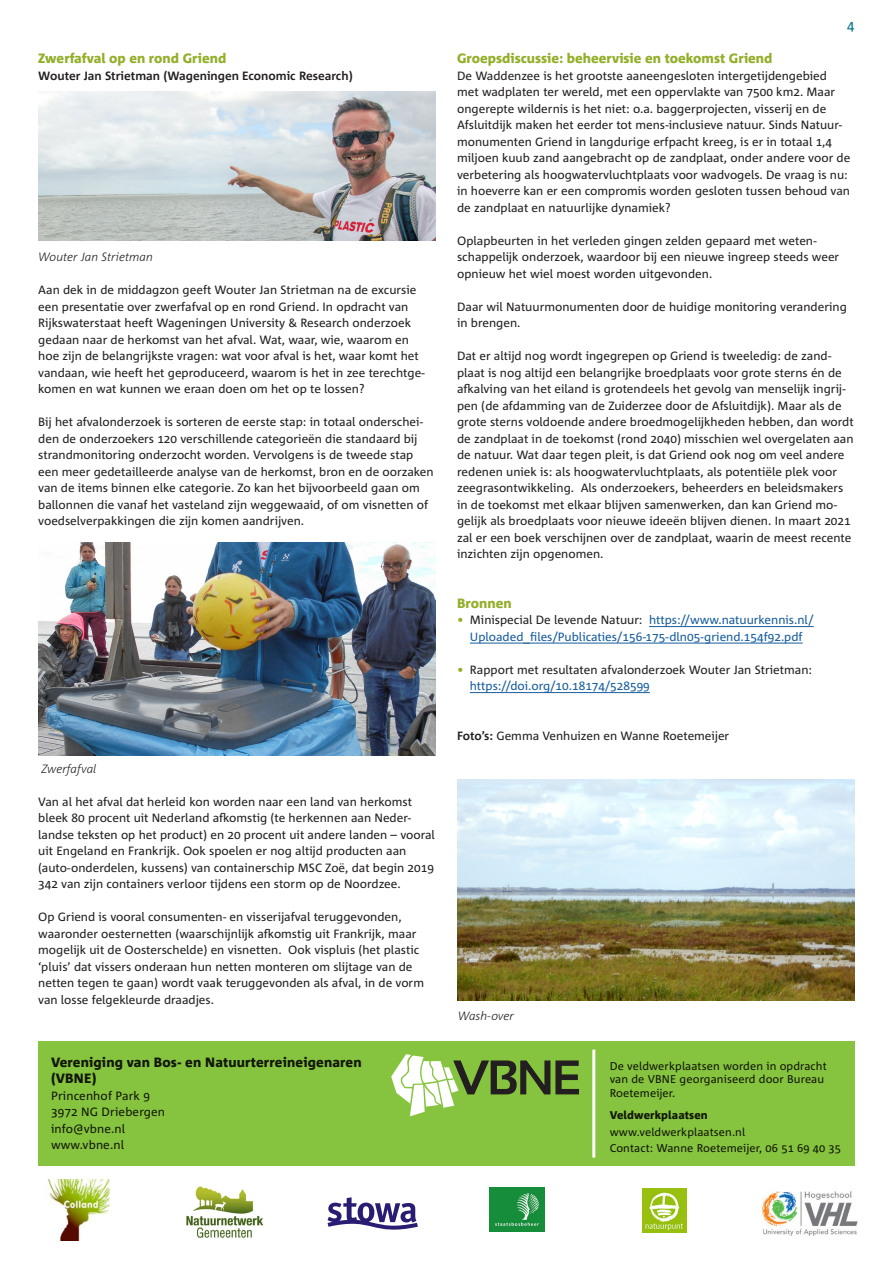
<style>
.page{position:relative;width:893px;height:1263px;background:#fff}
.page>*{position:absolute;margin:0;border:0;box-sizing:border-box;transform-origin:0 0}
.t1{font:800 13.5px/16.5px "Corpid C1";letter-spacing:.01em;color:#231f20}
._6__Body{font:800 13.5px "Corpid C1";color:#92af2a}
._3__kopje_groen{font:800 13.5px "Corpid C1";color:#92af2a}
.t2{font:13.5px "Corpid C1";color:#006d89}
._6__Body-2{font:12px/16.5px "Corpid C1";color:#231f20}
.t3{font:12px/16.5px "Corpid C1";color:#175d9e;text-align:center}
._4__Naam{font:700 12px "Corpid C1";color:#231f20}
._5__Beeld_bijschrift{font:italic 300 12px "Corpid C1";color:#231f20}
.t4{font:11.25px/13.5px "Corpid C1";letter-spacing:.01em;color:#231f20}
.t5{font:800 11.25px "Corpid C1";letter-spacing:.01em;color:#231f20}
.s1{color:#92af2a}
.s2{color:#231f20}
.s3{color:#175d9e}
.s4{font-weight:700}
</style>
<div class="page">
<div style="left:38px;top:1041px;width:817px;height:125px;background:#86c43f"></div>
<svg style="left:391px;top:1054px;width:188px;height:62px"></svg>
<hr style="left:592px;top:1049px;width:3px;height:108px;background:#fff">
<img style="left:47px;top:1179px;width:63px;height:61px">
<img style="left:490px;top:1188px;width:55px;height:44px">
<img style="left:761px;top:1191px;width:97px;height:45px">
<svg style="left:328px;top:1197px;width:90px;height:33px"></svg>
<img style="left:642px;top:1188px;width:45px;height:45px">
<img style="left:186px;top:1186px;width:78px;height:52px">
<hr style="left:649px;top:626px;width:165px;height:1px;background:#175d9e">
<hr style="left:470px;top:643px;width:333px;height:1px;background:#175d9e">
<hr style="left:470px;top:692px;width:180px;height:1px;background:#175d9e">
<img style="left:38px;top:92px;width:398px;height:148px">
<img style="left:38px;top:543px;width:398px;height:212px">
<img style="left:457px;top:780px;width:397px;height:221px">
<p class="_3__kopje_groen" style="left:38px;top:50px;width:190px">Zwerfafval op en rond Griend</p>
<p class="_4__Naam" style="left:38px;top:68px;width:316px">Wouter Jan Strietman (Wageningen Economic Research)</p>
<p class="_5__Beeld_bijschrift" style="left:38px;top:250px;width:116px">Wouter Jan Strietman</p>
<p class="_6__Body-2" style="left:38px;top:281px;width:388px">Aan dek in de middagzon geeft Wouter Jan Strietman na de excursie een presentatie over zwerfafval op en rond Griend. In opdracht van Rijkswaterstaat heeft Wageningen University &amp; Research onderzoek gedaan naar de herkomst van het afval. Wat, waar, wie, waarom en hoe zijn de belangrijkste vragen: wat voor afval is het, waar komt het vandaan, wie heeft het geproduceerd, waarom is het in zee terechtge&shy;komen en wat kunnen we eraan doen om het op te lossen?</p>
<p class="_6__Body-2" style="left:38px;top:413px;width:397px">Bij het afvalonderzoek is sorteren de eerste stap: in totaal onderschei&shy;den de onderzoekers 120 verschillende categorieën die standaard bij strandmonitoring onderzocht worden. Vervolgens is de tweede stap een meer gedetailleerde analyse van de herkomst, bron en de oorzaken van de items binnen elke categorie. Zo kan het bijvoorbeeld gaan om ballonnen die vanaf het vasteland zijn weggewaaid, of om visnetten of voedselverpakkingen die zijn komen aandrijven.</p>
<p class="_5__Beeld_bijschrift" style="left:41px;top:761px;width:56px">Zwerfafval</p>
<p class="_6__Body-2" style="left:38px;top:793px;width:398px">Van al het afval dat herleid kon worden naar een land van herkomst bleek 80 procent uit Nederland afkomstig (te herkennen aan Neder&shy;landse teksten op het product) en 20 procent uit andere landen – vooral uit Engeland en Frankrijk. Ook spoelen er nog altijd producten aan (auto-onderdelen, kussens) van containerschip MSC Zoë, dat begin 2019<br>342 van zijn containers verloor tijdens een storm op de Noordzee.</p>
<p class="_6__Body-2" style="left:38px;top:908px;width:387px">Op Griend is vooral consumenten- en visserijafval teruggevonden, waaronder oesternetten (waarschijnlijk afkomstig uit Frankrijk, maar mogelijk uit de Oosterschelde) en visnetten. Ook vispluis (het plastic ‘pluis’ dat vissers onderaan hun netten monteren om slijtage van de netten tegen te gaan) wordt vaak teruggevonden als afval, in de vorm van losse felgekleurde draadjes.</p>
<p class="t1" style="left:51px;top:1053px;width:312px">Vereniging van Bos- en Natuurterreineigenaren (VBNE)</p>
<p class="_6__Body-2" style="left:51px;top:1087px;width:116px">Princenhof Park 9<br>3972 NG Driebergen info@vbne.nl www.vbne.nl</p>
<p class="t2" style="left:847px;top:17px;width:9px">4</p>
<p class="_6__Body" style="left:457px;top:50px;width:317px">Groepsdiscussie: beheervisie en toekomst Griend</p>
<p class="_6__Body-2" style="left:457px;top:67px;width:395px">De Waddenzee is het grootste aaneengesloten intergetijdengebied met wadplaten ter wereld, met een oppervlakte van 7500 km2. Maar ongerepte wildernis is het niet: o.a. baggerprojecten, visserij en de Afsluitdijk maken het eerder tot mens-inclusieve natuur. Sinds Natuur&shy;monumenten Griend in langdurige erfpacht kreeg, is er in totaal 1,4 miljoen kuub zand aangebracht op de zandplaat, onder andere voor de verbetering als hoogwatervluchtplaats voor wadvogels. De vraag is nu: in hoeverre kan er een compromis worden gesloten tussen behoud van de zandplaat en natuurlijke dynamiek?</p>
<p class="_6__Body-2" style="left:457px;top:232px;width:384px">Oplapbeurten in het verleden gingen zelden gepaard met weten&shy;schappelijk onderzoek, waardoor bij een nieuwe ingreep steeds weer opnieuw het wiel moest worden uitgevonden.</p>
<p class="_6__Body-2" style="left:457px;top:298px;width:391px">Daar wil Natuurmonumenten door de huidige monitoring verandering in brengen.</p>
<p class="_6__Body-2" style="left:457px;top:347px;width:398px">Dat er altijd nog wordt ingegrepen op Griend is tweeledig: de zand&shy;plaat is nog altijd een belangrijke broedplaats voor grote sterns én de afkalving van het eiland is grotendeels het gevolg van menselijk ingrij&shy;pen (de afdamming van de Zuiderzee door de Afsluitdijk). Maar als de grote sterns voldoende andere broedmogelijkheden hebben, dan wordt de zandplaat in de toekomst (rond 2040) misschien wel overgelaten aan de natuur. Wat daar tegen pleit, is dat Griend ook nog om veel andere redenen uniek is: als hoogwatervluchtplaats, als potentiële plek voor zeegrasontwikkeling. Als onderzoekers, beheerders en beleidsmakers in de toekomst met elkaar blijven samenwerken, dan kan Griend mo&shy;gelijk als broedplaats voor nieuwe ideeën blijven dienen. In maart 2021 zal er een boek verschijnen over de zandplaat, waarin de meest recente inzichten zijn opgenomen.</p>
<p class="_3__kopje_groen" style="left:457px;top:595px;width:56px">Bronnen</p>
<p class="t3" style="left:457px;top:611px;width:358px"><span class="s1">•</span> <span class="s2">Minispecial De levende Natuur:</span> https://www.natuurkennis.nl/<br>Uploaded_files/Publicaties/156-175-dln05-griend.154f92.pdf</p>
<p class="_6__Body-2" style="left:470px;top:661px;width:344px;text-indent:-13px"><span class="s1">•</span> Rapport met resultaten afvalonderzoek Wouter Jan Strietman: <span class="s3">https://doi.org/10.18174/528599</span></p>
<p class="_6__Body-2" style="left:457px;top:727px;width:274px"><span class="s4">Foto’s:</span> Gemma Venhuizen en Wanne Roetemeijer</p>
<p class="_5__Beeld_bijschrift" style="left:458px;top:1009px;width:58px">Wash-over</p>
<p class="t4" style="left:610px;top:1059px;width:218px">De veldwerkplaatsen worden in opdracht van de VBNE georganiseerd door Bureau<br>Roetemeijer.</p>
<p class="t5" style="left:610px;top:1108px;width:100px">Veldwerkplaatsen</p>
<p class="t4" style="left:610px;top:1123px;width:233px;line-height:16.5px">www.veldwerkplaatsen.nl<br>Contact: Wanne Roetemeijer, 06 51 69 40 35</p>
</div>
